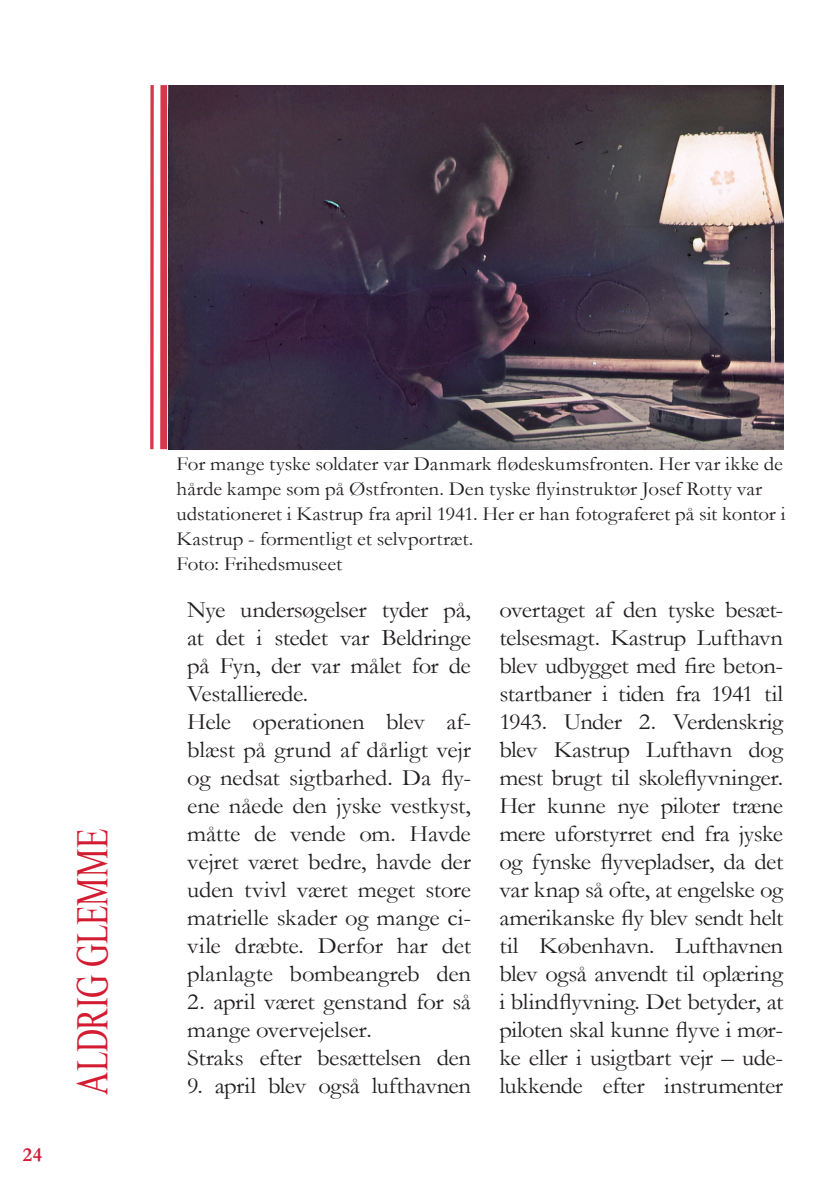
<style>
.page{position:relative;width:840px;height:1191px;background:#fff}
.page>*{position:absolute;margin:0;border:0;box-sizing:border-box;transform-origin:0 0}
.t1{font:44.8px "Times New Roman";letter-spacing:-.01em;color:#d31b32;scale:.71 1}
.t2{font:23.6px/28px "Garamond";letter-spacing:-.015em;color:#231f20;scale:1.05 1}
.t3{font:20px/25px "Garamond";letter-spacing:-.005em;color:#231f20;scale:1.05 1}
.t4{font:700 20px "Garamond";color:#d31b32}
</style>
<div class="page">
<div style="left:160px;top:85px;width:10px;height:364px;background:#d8364a"></div>
<svg style="left:150px;top:85px;width:4px;height:364px"></svg>
<img style="left:167px;top:86px;width:615px;height:363px">
<p class="t4" style="left:23px;top:1140px;width:21px">24</p>
<h1 class="t1" style="left:62px;top:1095px;width:377px;rotate:-90deg">aldrig glemme</h1>
<p class="t3" style="left:176px;top:450px;width:581px">For mange tyske soldater var Danmark flødeskumsfronten. Her var ikke de hårde kampe som på Østfronten. Den tyske flyinstruktør Josef Rotty var udstationeret i Kastrup fra april 1941. Her er han fotograferet på sit kontor i Kastrup - formentligt et selvportræt.<br>Foto: Frihedsmuseet</p>
<p class="t2" style="left:187px;top:595px;width:271px">Nye undersøgelser tyder på, at det i stedet var Beldringe på Fyn, der var målet for de<br>Vestallierede.<br>Hele operationen blev af&shy;blæst på grund af dårligt vejr og nedsat sigtbarhed. Da fly&shy;ene nåede den jyske vestkyst, måtte de vende om. Havde vejret været bedre, havde der uden tvivl været meget store matrielle skader og mange ci&shy;vile dræbte. Derfor har det planlagte bombeangreb den</p>
<p class="t2" style="left:187px;top:987px;width:271px">2. april været genstand for så mange overvejelser.<br>Straks efter besættelsen den</p>
<p class="t2" style="left:187px;top:1071px;width:271px">9. april blev også lufthavnen</p>
<p class="t2" style="left:499px;top:595px;width:272px;text-align:justify">overtaget af den tyske besæt&shy;telsesmagt. Kastrup Lufthavn blev udbygget med fire beton&shy;startbaner i tiden fra 1941 til 1943. Under 2. Verdenskrig blev Kastrup Lufthavn dog mest brugt til skoleflyvninger.<br>Her kunne nye piloter træne mere uforstyrret end fra jyske og fynske flyvepladser, da det var knap så ofte, at engelske og amerikanske fly blev sendt helt til København. Lufthavnen blev også anvendt til oplæring i blindflyvning. Det betyder, at piloten skal kunne flyve i mør&shy;ke eller i usigtbart vejr – ude&shy;lukkende efter instrumenter</p>
</div>
